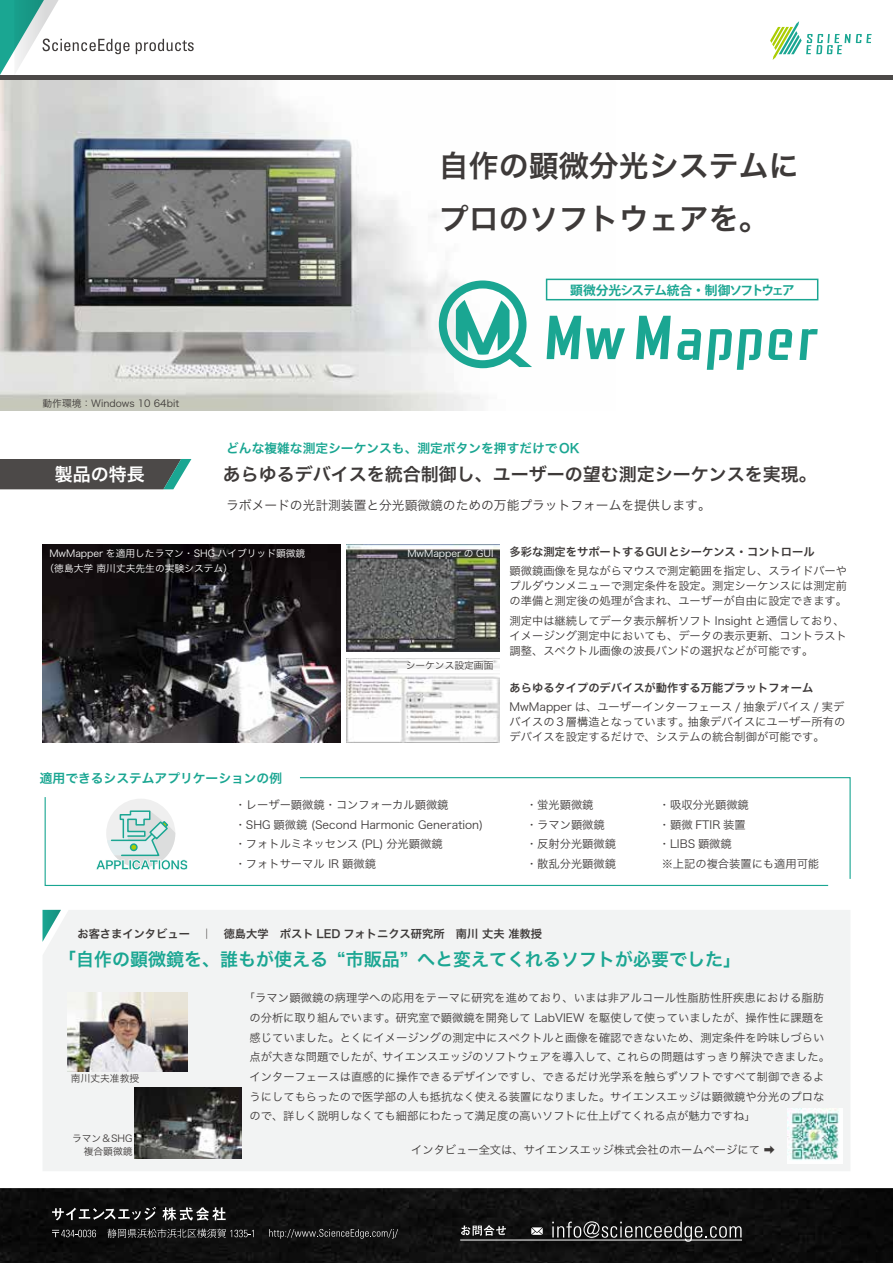
<style>
.page{position:relative;width:893px;height:1263px;background:#fff}
.page>*{position:absolute;margin:0;border:0;box-sizing:border-box;transform-origin:0 0}
.t1{font:30px/52.5px "Hiragino Sans W6";color:#3e3a39}
.t2{font:18px "Hiragino Sans W6";color:#1aa692}
.t3{font:18px "Hiragino Sans W6";color:#3e3a39}
.t4{font:18px "Hiragino Sans W6";color:#fff}
.t5{font:12.75px "Hiragino Sans W6";color:#1aa692}
.t6{font:12.75px "Hiragino Sans W3";color:#3e3a39}
.t7{font:700 12.75px "Koz Go Pro";letter-spacing:-.08em;color:#1aa692}
.t8{font:11.25px/19.6px "Hiragino Sans W3";color:#3e3a39}
.t9{font:11.25px "Hiragino Sans W6";color:#3e3a39}
.t10{font:9.75px/15px "Hiragino Sans W3";color:#fff}
.t11{font:9.75px/13.5px "Hiragino Sans W3";color:#3e3a39;text-align:right}
</style>
<div class="page">
<div style="left:43px;top:910px;width:807px;height:261px;background:#f2f3f3"></div>
<svg style="left:43px;top:910px;width:18px;height:32px"></svg>
<img style="left:43px;top:544px;width:297px;height:198px">
<img style="left:0;top:79px;width:615px;height:332px">
<svg style="left:439px;top:280px;width:93px;height:88px"></svg>
<svg style="left:636px;top:316px;width:35px;height:43px"></svg>
<svg style="left:677px;top:329px;width:24px;height:31px"></svg>
<svg style="left:799px;top:329px;width:19px;height:31px"></svg>
<svg style="left:547px;top:316px;width:78px;height:43px"></svg>
<svg style="left:768px;top:329px;width:24px;height:31px"></svg>
<svg style="left:707px;top:329px;width:55px;height:41px"></svg>
<img style="left:0;top:1188px;width:893px;height:75px">
<svg style="left:269px;top:1229px;width:129px;height:10px"></svg>
<svg style="left:52px;top:1207px;width:104px;height:13px"></svg>
<svg style="left:162px;top:1207px;width:64px;height:13px"></svg>
<svg style="left:52px;top:1230px;width:44px;height:7px"></svg>
<svg style="left:107px;top:1229px;width:147px;height:9px"></svg>
<svg style="left:552px;top:1221px;width:190px;height:21px;background:#414141"></svg>
<svg style="left:531px;top:1227px;width:12px;height:8px"></svg>
<svg style="left:461px;top:1225px;width:45px;height:11px"></svg>
<hr style="left:460px;top:1239px;width:282px;height:1px;background:#fff">
<svg style="left:0;top:459px;width:191px;height:30px;background:#515654"></svg>
<div style="left:546px;top:279px;width:272px;height:21px;border:2px solid #1aa692"></div>
<svg style="left:770px;top:21px;width:102px;height:39px"></svg>
<hr style="left:0;top:75px;width:893px;height:4px;background:#4c4948">
<svg style="left:136px;top:39px;width:58px;height:15px"></svg>
<svg style="left:0;top:0;width:130px;height:100px"></svg>
<svg style="left:300px;top:777px;width:551px;height:102px"></svg>
<svg style="left:44px;top:796px;width:785px;height:90px"></svg>
<svg style="left:95px;top:810px;width:93px;height:60px"></svg>
<img style="left:135px;top:1088px;width:106px;height:71px">
<img style="left:347px;top:544px;width:153px;height:108px">
<img style="left:68px;top:992px;width:119px;height:80px">
<img style="left:347px;top:658px;width:153px;height:84px">
<img style="left:788px;top:1108px;width:55px;height:56px">
<h1 class="t1" style="left:439px;top:138px;width:362px">自作の顕微分光システムにプロのソフトウェアを。</h1>
<p class="t11" style="left:43px;top:396px;width:138px">動作環境：Windows 10 64bit</p>
<p class="t7" style="left:570px;top:282px;width:226px">顕微分光システム統合・制御ソフトウェア</p>
<p class="t5" style="left:226px;top:437px;width:355px">どんな複雑な測定シーケンスも、測定ボタンを押すだけでOK</p>
<h2 class="t4" style="left:55px;top:458px;width:92px">製品の特長</h2>
<h2 class="t3" style="left:223px;top:458px;width:595px">あらゆるデバイスを統合制御し、ユーザーの望む測定シーケンスを実現。</h2>
<p class="t6" style="left:226px;top:494px;width:486px">ラボメードの光計測装置と分光顕微鏡のための万能プラットフォームを提供します。</p>
<p class="t10" style="left:45px;top:545px;width:262px;text-indent:5px">MwMapper を適用したラマン・SHG ハイブリッド顕微鏡（徳島大学 南川丈夫先生の実験システム）</p>
<p class="t10" style="left:407px;top:545px;width:88px">MwMapper の GUI</p>
<p class="t11" style="left:406px;top:658px;width:89px">シーケンス設定画面</p>
<p class="t9" style="left:510px;top:541px;width:307px">多彩な測定をサポートするGUIとシーケンス・コントロール</p>
<p class="t8" style="left:510px;top:563px;width:339px;line-height:15px;text-align:justify">顕微鏡画像を見ながらマウスで測定範囲を指定し、スライドバーやプルダウンメニューで測定条件を設定。測定シーケンスには測定前の準備と測定後の処理が含まれ、ユーザーが自由に設定できます。</p>
<p class="t8" style="left:510px;top:612px;width:339px;line-height:15px">測定中は継続してデータ表示解析ソフト Insight と通信しており、イメージング測定中においても、データの表示更新、コントラスト調整、スペクトル画像の波長バンドの選択などが可能です。</p>
<p class="t9" style="left:510px;top:677px;width:305px">あらゆるタイプのデバイスが動作する万能プラットフォーム</p>
<p class="t8" style="left:510px;top:699px;width:337px;line-height:15px;text-align:justify">MwMapper は、ユーザーインターフェース / 抽象デバイス / 実デバイスの３層構造となっています。抽象デバイスにユーザー所有のデバイスを設定するだけで、システムの統合制御が可能です。</p>
<p class="t5" style="left:40px;top:767px;width:244px">適用できるシステムアプリケーションの例</p>
<p class="t8" style="left:235px;top:794px;width:250px">・レーザー顕微鏡・コンフォーカル顕微鏡・SHG 顕微鏡 (Second Harmonic Generation)・フォトルミネッセンス (PL) 分光顕微鏡<br>・フォトサーマル IR 顕微鏡</p>
<p class="t8" style="left:526px;top:794px;width:91px">・蛍光顕微鏡<br>・ラマン顕微鏡・反射分光顕微鏡・散乱分光顕微鏡</p>
<p class="t8" style="left:659px;top:794px;width:162px">・吸収分光顕微鏡<br>・顕微 FTIR 装置<br>・LIBS 顕微鏡<br>※上記の複合装置にも適用可能</p>
<p class="t9" style="left:77px;top:923px;width:466px">お客さまインタビュー　｜　徳島大学　ポスト LED フォトニクス研究所　南川 丈夫 准教授</p>
<h2 class="t2" style="left:58px;top:943px;width:684px">「自作の顕微鏡を、誰もが使える “市販品” へと変えてくれるソフトが必要でした」</h2>
<p class="t11" style="left:71px;top:1071px;width:70px">南川丈夫准教授</p>
<p class="t11" style="left:72px;top:1130px;width:62px">ラマン&amp;SHG複合顕微鏡</p>
<p class="t8" style="left:250px;top:987px;width:582px;text-indent:-6px">「ラマン顕微鏡の病理学への応用をテーマに研究を進めており、いまは非アルコール性脂肪性肝疾患における脂肪の分析に取り組んでいます。研究室で顕微鏡を開発して LabVIEW を駆使して使っていましたが、操作性に課題を感じていました。とくにイメージングの測定中にスペクトルと画像を確認できないため、測定条件を吟味しづらい点が大きな問題でしたが、サイエンスエッジのソフトウェアを導入して、これらの問題はすっきり解決できました。インターフェースは直感的に操作できるデザインですし、できるだけ光学系を触らずソフトですべて制御できるようにしてもらったので医学部の人も抵抗なく使える装置になりました。サイエンスエッジは顕微鏡や分光のプロなので、詳しく説明しなくても細部にわたって満足度の高いソフトに仕上げてくれる点が魅力ですね」</p>
<p class="t8" style="left:411px;top:1140px;width:365px">インタビュー全文は、サイエンスエッジ株式会社のホームページにて ➡</p>
</div>
